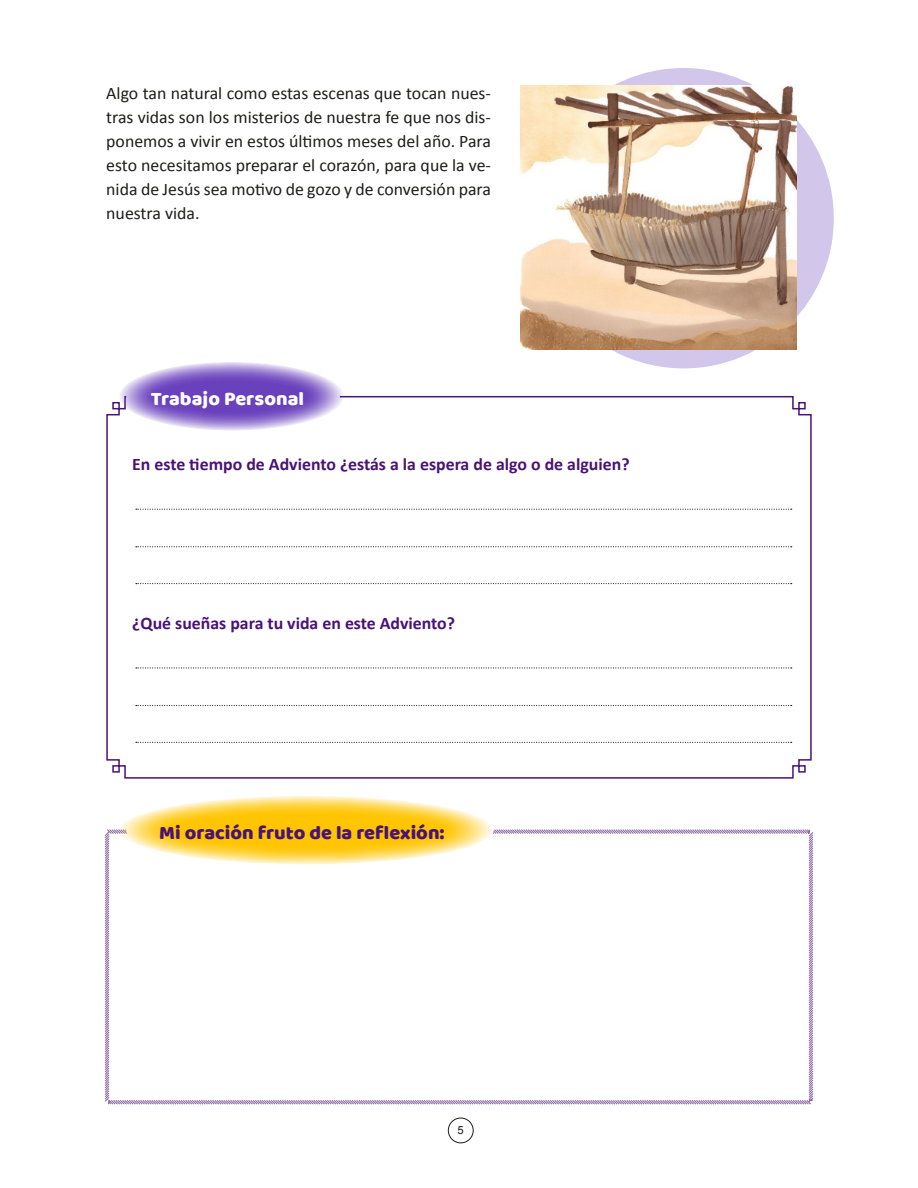
<style>
.page{position:relative;width:918px;height:1188px;background:#fff}
.page>*{position:absolute;margin:0;border:0;box-sizing:border-box;transform-origin:0 0}
.t1{font:19.8px "Baloo Thambi";color:#491276}
.t2{font:19.8px "Baloo Thambi";color:#fff}
.t3{font:17.7px/24px "Calibri";color:#1d1d1b;text-align:justify}
.t4{font:700 17.7px "Calibri";color:#491276}
.t5{font:11.25px "Arial";color:#1d1d1b}
</style>
<div class="page">
<div style="left:448px;top:1118px;width:25px;height:25px;border:1px solid #1d1d1b;border-radius:50%"></div>
<svg style="left:106px;top:395px;width:706px;height:384px"></svg>
<svg style="left:119px;top:362px;width:225px;height:69px;background:#9375cf"></svg>
<div style="left:533px;top:68px;width:301px;height:300px;background:#d2c6eb;border-radius:50%"></div>
<img style="left:520px;top:85px;width:277px;height:264px">
<svg style="left:136px;top:509px;width:656px;height:1px"></svg>
<svg style="left:136px;top:546px;width:656px;height:1px"></svg>
<svg style="left:136px;top:583px;width:656px;height:1px"></svg>
<svg style="left:136px;top:667px;width:656px;height:2px"></svg>
<svg style="left:136px;top:705px;width:656px;height:1px"></svg>
<svg style="left:136px;top:742px;width:656px;height:1px"></svg>
<svg style="left:104px;top:829px;width:709px;height:276px"></svg>
<svg style="left:119px;top:796px;width:375px;height:68px;background:#fed341"></svg>
<p class="t3" style="left:106px;top:81px;width:386px">Algo tan natural como estas escenas que tocan nues&shy;tras vidas son los misterios de nuestra fe que nos dis&shy;ponemos a vivir en estos últimos meses del año. Para esto necesitamos preparar el corazón, para que la ve&shy;nida de Jesús sea motivo de gozo y de conversión para nuestra vida.</p>
<p class="t2" style="left:151px;top:384px;width:155px">Trabajo Personal</p>
<p class="t4" style="left:132px;top:452px;width:499px">En este tiempo de Adviento ¿estás a la espera de algo o de alguien?</p>
<p class="t4" style="left:132px;top:612px;width:324px">¿Qué sueñas para tu vida en este Adviento?</p>
<p class="t1" style="left:159px;top:818px;width:287px">Mi oración fruto de la reflexión:</p>
<p class="t5" style="left:458px;top:1123px;width:8px">5</p>
</div>
